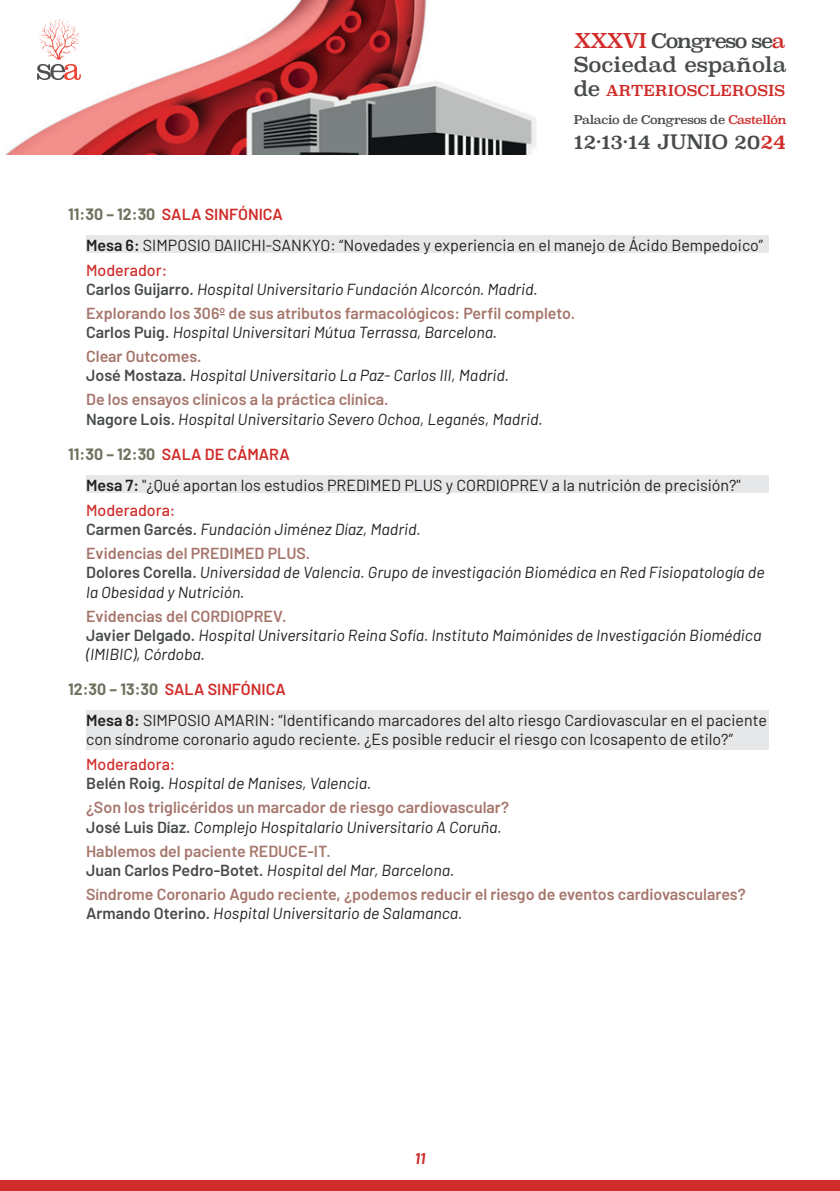
<style>
.page{position:relative;width:840px;height:1191px;background:#fff}
.page>*{position:absolute;margin:0;border:0;box-sizing:border-box;transform-origin:0 0}
.t1{font:20.6px "Superclarendon";color:#484b4c}
.t2{font:20px "Superclarendon";letter-spacing:-.07em;color:#46494a}
.t3{font:19.4px "Superclarendon";letter-spacing:-.01em;color:#484b4c}
.t4{font:italic 16px/19.2px "Barlow";color:#231f20}
.t5{font:600 16px/19.2px "Barlow";color:#a6766c}
.t6{font:16px/19.2px "Barlow";color:#231f20}
.t7{font:600 16px "Barlow";color:#d02c29}
.t8{font:italic 700 15px "Barlow";color:#d02c29}
.t9{font:14.8px "Superclarendon";letter-spacing:.01em;color:#d02c29}
.t10{font:11.8px "Superclarendon";letter-spacing:-.04em;color:#484b4c}
.s1{color:#d02c29}
.s2{font-size:20.6px;color:#484b4c}
.s3{font-weight:700;color:#71725f}
.s4{font-weight:600}
.s5{font-weight:500;font-style:normal;color:#d02c29}
.s6{font-weight:600;font-style:normal;color:#484b4c}
.s7{color:#484b4c}
.s8{font-weight:400;font-style:italic;color:#231f20}
.s9{font-weight:600;font-style:normal;color:#a6766c}
</style>
<div class="page">
<div style="left:0;top:1179px;width:839px;height:12px;background:#d02c29"></div>
<img style="left:6px;top:0;width:530px;height:154px">
<svg style="left:37px;top:18px;width:44px;height:62px"></svg>
<div style="left:86px;top:235px;width:681px;height:17px;background:#e6e7e9"></div>
<div style="left:86px;top:475px;width:681px;height:17px;background:#e6e7e9"></div>
<div style="left:86px;top:710px;width:681px;height:39px;background:#e6e7e9"></div>
<p class="t2" style="left:573px;top:27px;width:213px"><span class="s1">XXXVI</span> Congreso se<span class="s1">a</span></p>
<p class="t1" style="left:573px;top:51px;width:214px">Sociedad española</p>
<p class="t9" style="left:573px;top:81px;width:212px"><span class="s2">de</span> ARTERIOSCLEROSIS</p>
<p class="t10" style="left:573px;top:112px;width:214px">Palacio de Congresos de <span class="s1">Castellón</span></p>
<p class="t3" style="left:573px;top:129px;width:213px">12·13·14 JUNIO 20<span class="s1">24</span></p>
<p class="t7" style="left:68px;top:203px;width:216px"><span class="s3">11:30 – 12:30</span> SALA SINFÓNICA</p>
<p class="t6" style="left:86px;top:234px;width:678px"><span class="s4">Mesa 6:</span> SIMPOSIO DAIICHI-SANKYO: “Novedades y experiencia en el manejo de Ácido Bempedoico”</p>
<p class="t4" style="left:86px;top:259px;width:453px"><span class="s5">Moderador:<br></span><span class="s6">Carlos Guijarro.</span> Hospital Universitario Fundación Alcorcón. Madrid.</p>
<p class="t5" style="left:86px;top:302px;width:490px">Explorando los 306º de sus atributos farmacológicos: Perfil completo.<br><span class="s7">Carlos Puig.</span> <span class="s8">Hospital Universitari Mútua Terrassa, Barcelona.</span></p>
<p class="t4" style="left:86px;top:345px;width:424px"><span class="s9">Clear Outcomes.<br></span><span class="s6">José Mostaza.</span> Hospital Universitario La Paz- Carlos III, Madrid.</p>
<p class="t4" style="left:86px;top:389px;width:458px"><span class="s9">De los ensayos clínicos a la práctica clínica.<br></span><span class="s6">Nagore Lois.</span> Hospital Universitario Severo Ochoa, Leganés, Madrid.</p>
<p class="t7" style="left:68px;top:442px;width:223px"><span class="s3">11:30 – 12:30</span> SALA DE CÁMARA</p>
<p class="t6" style="left:86px;top:474px;width:655px"><span class="s4">Mesa 7:</span> "¿Qué aportan los estudios PREDIMED PLUS y CORDIOPREV a la nutrición de precisión?"</p>
<p class="t4" style="left:86px;top:499px;width:336px"><span class="s5">Moderadora:<br></span><span class="s6">Carmen Garcés.</span> Fundación Jiménez Díaz, Madrid.</p>
<p class="t4" style="left:86px;top:542px;width:679px"><span class="s9">Evidencias del PREDIMED PLUS.<br></span><span class="s6">Dolores Corella.</span> Universidad de Valencia. Grupo de investigación Biomédica en Red Fisiopatología de la Obesidad y Nutrición.</p>
<p class="t4" style="left:86px;top:605px;width:676px"><span class="s9">Evidencias del CORDIOPREV.<br></span><span class="s6">Javier Delgado.</span> Hospital Universitario Reina Sofía. Instituto Maimónides de Investigación Biomédica (IMIBIC), Córdoba.</p>
<p class="t7" style="left:68px;top:678px;width:219px"><span class="s3">12:30 – 13:30</span> SALA SINFÓNICA</p>
<p class="t6" style="left:86px;top:709px;width:682px"><span class="s4">Mesa 8:</span> SIMPOSIO AMARIN: “Identificando marcadores del alto riesgo Cardiovascular en el paciente con síndrome coronario agudo reciente. ¿Es posible reducir el riesgo con Icosapento de etilo?”</p>
<p class="t4" style="left:86px;top:753px;width:286px"><span class="s5">Moderadora:<br></span><span class="s6">Belén Roig.</span> Hospital de Manises, Valencia.</p>
<p class="t5" style="left:86px;top:797px;width:424px">¿Son los triglicéridos un marcador de riesgo cardiovascular?<br><span class="s7">José Luis Díaz.</span> <span class="s8">Complejo Hospitalario Universitario A Coruña.</span></p>
<p class="t5" style="left:86px;top:840px;width:369px">Hablemos del paciente REDUCE-IT.<br><span class="s7">Juan Carlos Pedro-Botet.</span> <span class="s8">Hospital del Mar, Barcelona.</span></p>
<p class="t5" style="left:86px;top:883px;width:660px">Síndrome Coronario Agudo reciente, ¿podemos reducir el riesgo de eventos cardiovasculares?<br><span class="s7">Armando Oterino.</span> <span class="s8">Hospital Universitario de Salamanca.</span></p>
<p class="t8" style="left:414px;top:1147px;width:12px">11</p>
</div>
